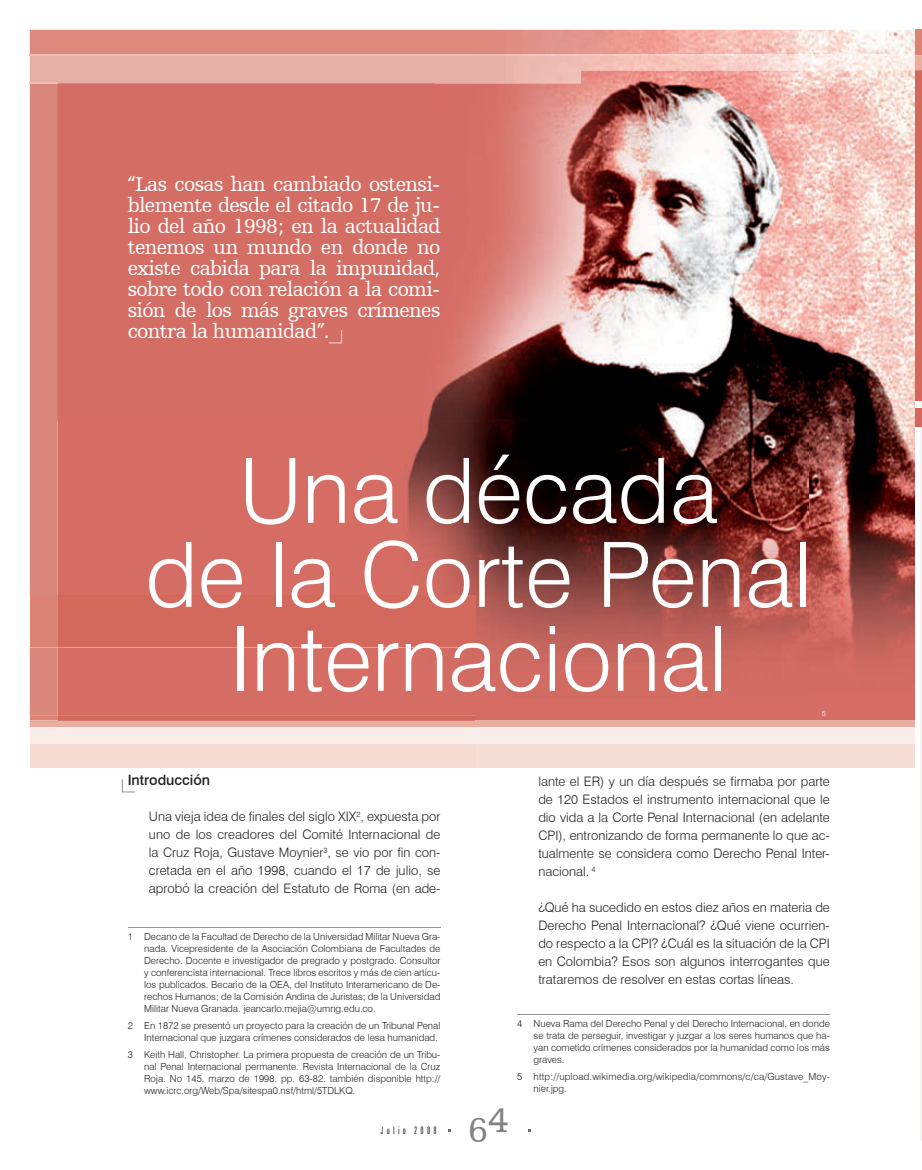
<style>
.page{position:relative;width:922px;height:1170px;background:#fff}
.page>*{position:absolute;margin:0;border:0;box-sizing:border-box;transform-origin:0 0}
.t1{font:300 90px/84px "Swiss 721 BT";color:#fff;text-align:center}
.t2{font:36px "Humanist Slabserif 712 BT";color:#808285}
.t3{font:21px/21px "Humanist Slabserif 712 BT";letter-spacing:-.03em;color:#fff;text-align:justify}
.t4{font:500 14.25px "Swiss 721 BT";color:#231f20}
.t5{font:300 13.05px/18px "Swiss 721 BT";color:#231f20;text-align:justify}
.t6{font:300 extra-condensed 10.5px "Zurich BT";letter-spacing:.31em;color:#231f20}
.t7{font:300 9.75px/12px "Swiss 721 BT";color:#231f20;text-align:justify}
.t8{font:300 7.65px "Swiss 721 BT";color:#fff}
</style>
<div class="page">
<hr style="left:920px;top:390px;width:1px;height:750px;background:#f6f4f3">
<div style="left:57px;top:83px;width:375px;height:337px;background:#d46d64"></div>
<img style="left:432px;top:83px;width:375px;height:337px">
<img style="left:807px;top:83px;width:107px;height:637px">
<img style="left:57px;top:420px;width:751px;height:300px">
<svg style="left:329px;top:330px;width:13px;height:13px"></svg>
<svg style="left:122px;top:779px;width:13px;height:13px"></svg>
<div style="left:914px;top:30px;width:7px;height:371px;background:#d3685d"></div>
<img style="left:30px;top:30px;width:884px;height:53px">
<div style="left:914px;top:30px;width:7px;height:25px;background:#db8375"></div>
<img style="left:30px;top:55px;width:884px;height:1px">
<svg style="left:914px;top:55px;width:7px;height:15px"></svg>
<div style="left:30px;top:595px;width:445px;height:52px;background:#d3685d"></div>
<div style="left:30px;top:715px;width:445px;height:52px;background:#d3685d"></div>
<div style="left:914px;top:408px;width:7px;height:19px;background:#d3685d"></div>
<svg style="left:30px;top:82px;width:27px;height:1px"></svg>
<div style="left:30px;top:595px;width:27px;height:52px;background:#db8375"></div>
<div style="left:30px;top:715px;width:27px;height:5px;background:#db8375"></div>
<svg style="left:29px;top:720px;width:885px;height:48px;background:#f4dad3"></svg>
<hr style="left:128px;top:927px;width:312px;height:1px;background:#939598">
<hr style="left:517px;top:1013px;width:312px;height:1px;background:#939598">
<p class="t3" style="left:128px;top:173px;width:314px">“Las cosas han cambiado ostensi&shy;blemente desde el citado 17 de ju&shy;lio del año 1998; en la actualidad tenemos un mundo en donde no existe cabida para la impunidad, sobre todo con relación a la comi&shy;sión de los más graves crímenes contra la humanidad”.</p>
<h1 class="t1" style="left:145px;top:448px;width:668px">Una década<br>de la Corte Penal<br>Internacional</h1>
<p class="t8" style="left:821px;top:708px;width:6px">5</p>
<h3 class="t4" style="left:128px;top:771px;width:84px">Introducción</h3>
<p class="t5" style="left:149px;top:807px;width:293px">Una vieja idea de finales del siglo XIX<sup>2</sup>, expuesta por uno de los creadores del Comité Internacional de la Cruz Roja, Gustave Moynier<sup>3</sup>, se vio por fin con&shy;cretada en el año 1998, cuando el 17 de julio, se aprobó la creación del Estatuto de Roma (en ade-</p>
<p class="t7" style="left:144px;top:930px;width:298px;text-indent:-16px">1 Decano de la Facultad de Derecho de la Universidad Militar Nueva Gra&shy;nada. Vicepresidente de la Asociación Colombiana de Facultades de Derecho. Docente e investigador de pregrado y postgrado. Consultor y conferencista internacional. Trece libros escritos y más de cien artícu&shy;los publicados. Becario de la OEA, del Instituto Interamericano de De&shy;rechos Humanos; de la Comisión Andina de Juristas; de la Universidad Militar Nueva Granada. jeancarlo.mejia@umng.edu.co.</p>
<p class="t7" style="left:128px;top:1019px;width:314px;text-align:right">2 En 1872 se presentó un proyecto para la creación de un Tribunal Penal<br>Internacional que juzgara crímenes considerados de lesa humanidad.</p>
<p class="t7" style="left:144px;top:1048px;width:298px;text-indent:-16px">3 Keith Hall, Christopher. La primera propuesta de creación de un Tribu&shy;nal Penal Internacional permanente. Revista Internacional de la Cruz Roja. No 145. marzo de 1998. pp. 63-82. también disponible http:// www.icrc.org/Web/Spa/sitespa0.nsf/html/5TDLKQ.</p>
<p class="t6" style="left:380px;top:1124px;width:57px">Julio 2008</p>
<h2 class="t2" style="left:468px;top:1103px;width:42px">6464</h2>
<p class="t5" style="left:538px;top:772px;width:293px">lante el ER) y un día después se firmaba por parte de 120 Estados el instrumento internacional que le dio vida a la Corte Penal Internacional (en adelante CPI), entronizando de forma permanente lo que ac&shy;tualmente se considera como Derecho Penal Inter&shy;nacional. <sup>4</sup></p>
<p class="t5" style="left:538px;top:898px;width:293px">¿Qué ha sucedido en estos diez años en materia de Derecho Penal Internacional? ¿Qué viene ocurrien&shy;do respecto a la CPI? ¿Cuál es la situación de la CPI en Colombia? Esos son algunos interrogantes que trataremos de resolver en estas cortas líneas.</p>
<p class="t7" style="left:533px;top:1017px;width:298px;text-indent:-16px">4 Nueva Rama del Derecho Penal y del Derecho Internacional, en donde se trata de perseguir, investigar y juzgar a los seres humanos que ha&shy;yan cometido crímenes considerados por la humanidad como los más graves.</p>
<p class="t7" style="left:533px;top:1070px;width:298px;text-indent:-16px">5 http://upload.wikimedia.org/wikipedia/commons/c/ca/Gustave_Moy&shy;nier.jpg.</p>
</div>
